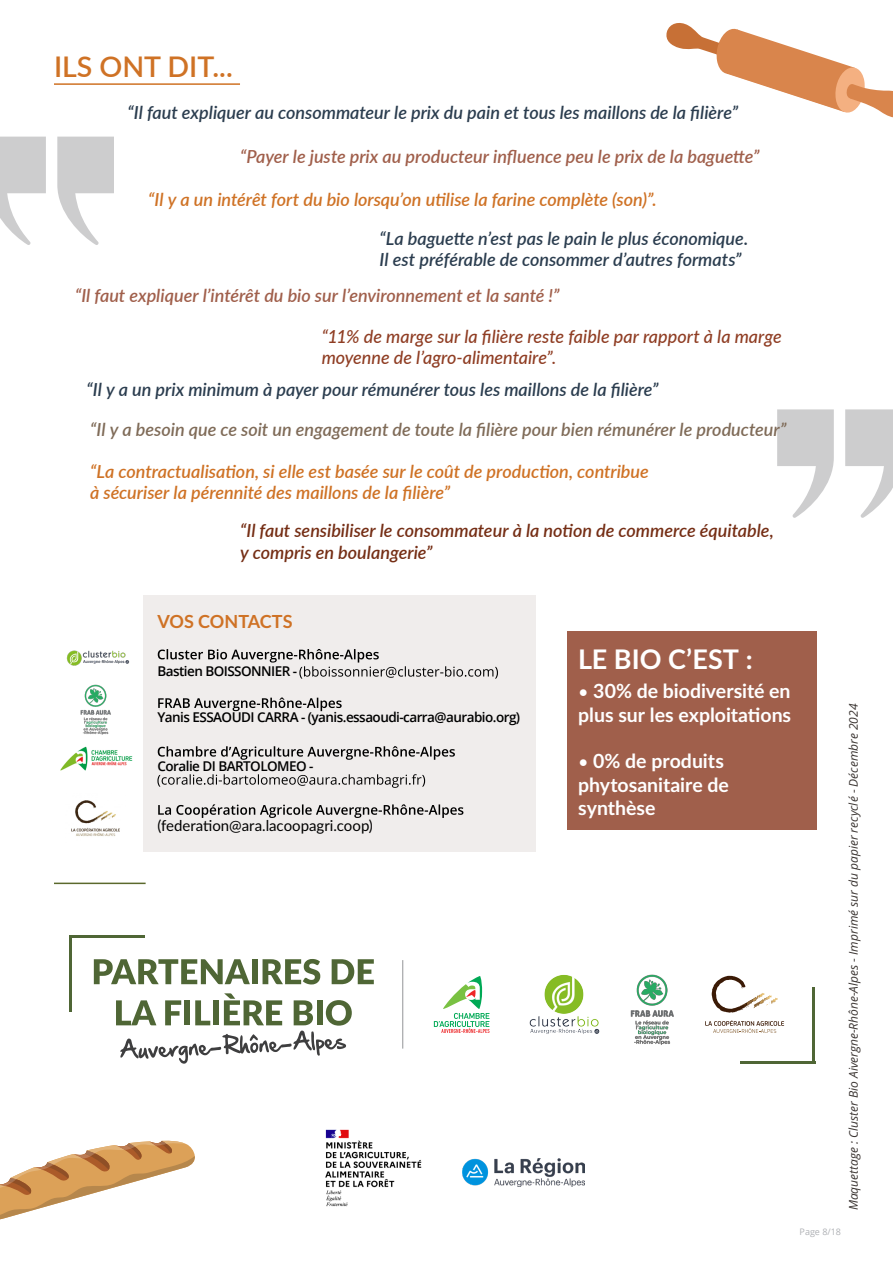
<style>
.page{position:relative;width:893px;height:1263px;background:#fff}
.page>*{position:absolute;margin:0;border:0;box-sizing:border-box;transform-origin:0 0}
.t1{font:600 28.5px "Lato";color:#cf7225}
.t2{font:700 27px "Lato";color:#fff}
.t3{font:700 19.5px/23.4px "Lato";color:#fff}
.t4{font:italic 600 18px "Lato";color:#2b3d4f}
.t5{font:italic 600 18px/21.6px "Lato";color:#cf7225}
.t6{font:italic 600 18px "Lato";color:#a05f4b}
.t7{font:italic 600 18px/21.6px "Lato";color:#752e15}
.t8{font:italic 500 18px/21.6px "Lato";color:#8f3d23}
.t9{font:italic 600 18px "Lato";color:#7f6b58}
.t10{font:700 18px "Lato";color:#cf7225}
.t11{font:15px "Lato";color:#000}
.t12{font:600 13.5px "Open Sans";letter-spacing:-.04em;color:#000}
.t13{font:italic 12px "Open Sans";color:#3b3532}
.t14{font:9px "Open Sans";color:#afb1b5}
.s1{font-weight:400;font-size:18px}
</style>
<div class="page">
<svg style="left:57px;top:137px;width:57px;height:108px"></svg>
<svg style="left:0;top:137px;width:46px;height:108px"></svg>
<svg style="left:777px;top:409px;width:57px;height:109px"></svg>
<svg style="left:845px;top:409px;width:48px;height:109px"></svg>
<div style="left:143px;top:595px;width:393px;height:257px;background:#f0edec"></div>
<svg style="left:158px;top:804px;width:305px;height:14px"></svg>
<svg style="left:157px;top:774px;width:268px;height:14px"></svg>
<svg style="left:158px;top:746px;width:297px;height:14px"></svg>
<svg style="left:158px;top:697px;width:184px;height:14px"></svg>
<svg style="left:158px;top:649px;width:340px;height:30px"></svg>
<img style="left:71px;top:800px;width:49px;height:36px">
<img style="left:80px;top:684px;width:31px;height:51px">
<img style="left:60px;top:746px;width:73px;height:25px">
<img style="left:66px;top:650px;width:64px;height:16px">
<hr style="left:54px;top:882px;width:92px;height:2px;background:#5b692c">
<svg style="left:0;top:1141px;width:195px;height:79px"></svg>
<div style="left:567px;top:631px;width:249px;height:199px;background:#a05f4b"></div>
<hr style="left:54px;top:83px;width:186px;height:2px;background:#cf7225">
<svg style="left:666px;top:23px;width:227px;height:95px"></svg>
<img style="left:325px;top:1129px;width:97px;height:78px">
<img style="left:462px;top:1158px;width:123px;height:29px">
<svg style="left:94px;top:959px;width:156px;height:25px"></svg>
<div style="left:252px;top:959px;width:6px;height:25px;background:#4f6635"></div>
<svg style="left:263px;top:959px;width:57px;height:25px"></svg>
<svg style="left:332px;top:959px;width:42px;height:25px"></svg>
<svg style="left:69px;top:993px;width:283px;height:71px"></svg>
<img style="left:529px;top:975px;width:71px;height:59px">
<img style="left:630px;top:974px;width:44px;height:71px">
<hr style="left:70px;top:936px;width:2px;height:76px;background:#4f6635">
<hr style="left:70px;top:935px;width:75px;height:3px;background:#4f6635">
<hr style="left:812px;top:987px;width:3px;height:76px;background:#4f6635">
<hr style="left:740px;top:1061px;width:75px;height:3px;background:#4f6635">
<hr style="left:402px;top:960px;width:1px;height:88px;background:#939598">
<svg style="left:434px;top:976px;width:55px;height:57px"></svg>
<svg style="left:705px;top:1020px;width:79px;height:13px"></svg>
<svg style="left:712px;top:976px;width:66px;height:37px"></svg>
<p class="t1" style="left:54px;top:46px;width:180px">ILS ONT DIT...</p>
<p class="t4" style="left:128px;top:99px;width:612px">“Il faut expliquer au consommateur le prix du pain et tous les maillons de la filière”</p>
<p class="t6" style="left:240px;top:144px;width:521px">“Payer le juste prix au producteur influence peu le prix de la baguette”</p>
<p class="t5" style="left:148px;top:188px;width:510px">“Il y a un intérêt fort du bio lorsqu’on utilise la farine complète (son)”.</p>
<p class="t4" style="left:380px;top:225px;width:370px">“La baguette n’est pas le pain le plus économique.</p>
<p class="t4" style="left:380px;top:247px;width:363px">Il est préférable de consommer d’autres formats”</p>
<p class="t6" style="left:75px;top:282px;width:486px">“Il faut expliquer l’intérêt du bio sur l’environnement et la santé !”</p>
<p class="t8" style="left:322px;top:325px;width:462px">“11% de marge sur la filière reste faible par rapport à la marge moyenne de l’agro-alimentaire”.</p>
<p class="t4" style="left:86px;top:376px;width:574px">“Il y a un prix minimum à payer pour rémunérer tous les maillons de la filière”</p>
<p class="t9" style="left:90px;top:416px;width:698px">“Il y a besoin que ce soit un engagement de toute la filière pour bien rémunérer le producteur”</p>
<p class="t5" style="left:90px;top:459px;width:560px">“La contractualisation, si elle est basée sur le coût de production, contribue à sécuriser la pérennité des maillons de la filière”</p>
<p class="t7" style="left:240px;top:519px;width:535px">“Il faut sensibiliser le consommateur à la notion de commerce équitable, y compris en boulangerie”</p>
<p class="t10" style="left:157px;top:608px;width:137px">VOS CONTACTS</p>
<p class="t12" style="left:157px;top:661px;width:141px">Bastien BOISSONNIER -</p>
<p class="t12" style="left:157px;top:708px;width:364px">Yanis ESSAOUDI CARRA - (yanis.essaoudi-carra@aurabio.org)</p>
<p class="t12" style="left:157px;top:757px;width:158px">Coralie DI BARTOLOMEO -</p>
<p class="t11" style="left:157px;top:815px;width:217px">(federation@ara.lacoopagri.coop)</p>
<p class="t2" style="left:578px;top:640px;width:176px">LE BIO C’EST :</p>
<p class="t3" style="left:578px;top:679px;width:214px"><span class="s1">•</span> 30% de biodiversité en plus sur les exploitations</p>
<p class="t3" style="left:578px;top:749px;width:152px"><span class="s1">•</span> 0% de produits phytosanitaire de synthèse</p>
<p class="t14" style="left:800px;top:1225px;width:43px">Page 8/18</p>
<p class="t13" style="left:845px;top:1210px;width:508px;rotate:-90deg">Maquettage : Cluster Bio Aivergne-Rhône-Alpes - Imprimé sur du papier recyclé - Décembre 2024</p>
</div>
